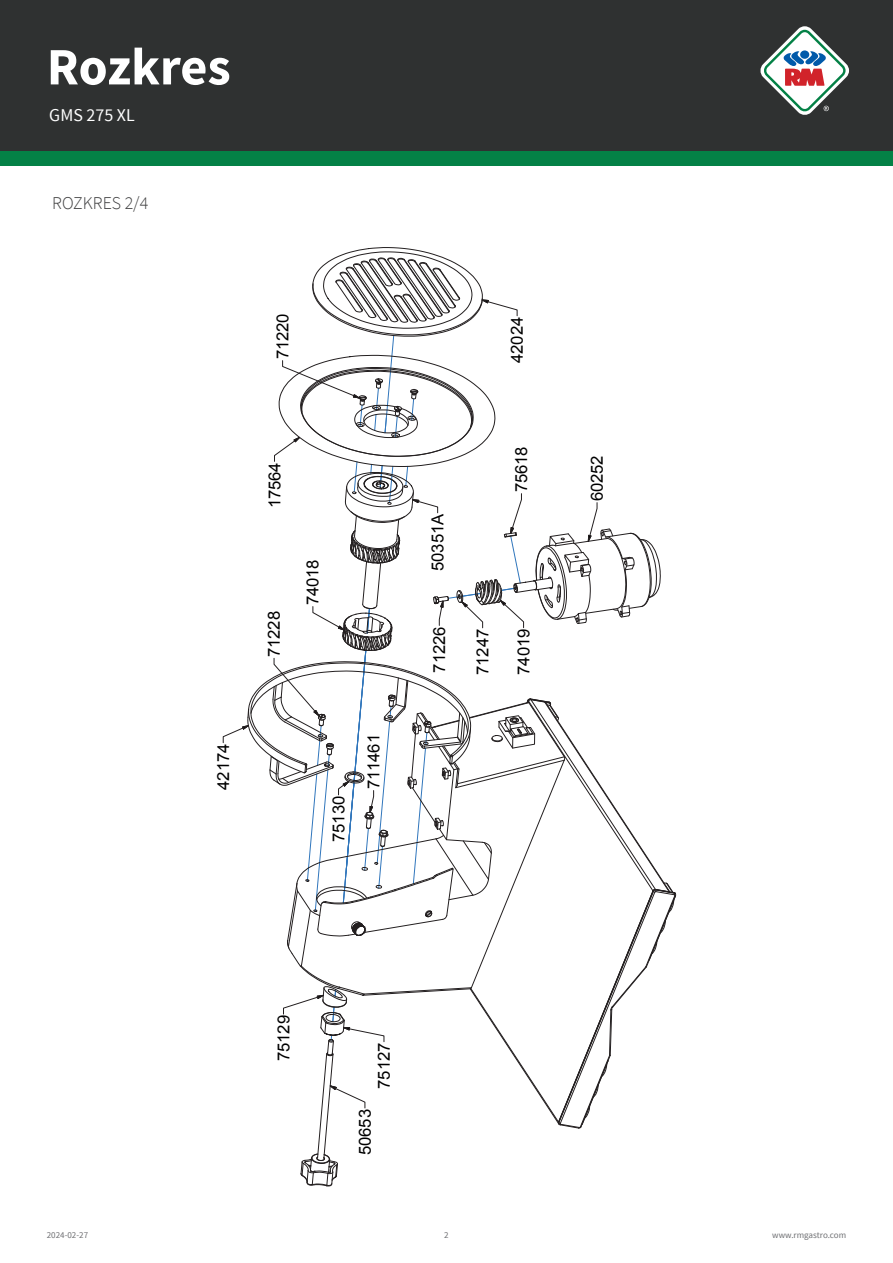
<style>
.page{position:relative;width:893px;height:1263px;background:#fff}
.page>*{position:absolute;margin:0;border:0;box-sizing:border-box;transform-origin:0 0}
.t1{font:700 52.5px "Source Sans Pro";letter-spacing:-.005em;color:#fff}
.t2{font:300 18px "Source Sans Pro";color:#3e3e3f}
.t3{font:18px "Source Sans Pro";color:#fff}
.t4{font:16.65px "Arial";letter-spacing:-.01em;color:#000001}
.t5{font:9px "Source Sans Pro";color:#6f7073}
</style>
<div class="page">
<div style="left:0;top:0;width:893px;height:166px;background:#048146"></div>
<div style="left:0;top:0;width:893px;height:151px;background:#2f3131"></div>
<svg style="left:760px;top:26px;width:89px;height:89px"></svg>
<svg style="left:223px;top:247px;width:454px;height:940px"></svg>
<h1 class="t1" style="left:47px;top:33px;width:185px">Rozkres</h1>
<p class="t3" style="left:49px;top:104px;width:87px">GMS 275 XL</p>
<p class="t2" style="left:52px;top:193px;width:98px">ROZKRES 2/4</p>
<p class="t4" style="left:212px;top:790px;width:48px;rotate:-90deg">42174</p>
<p class="t4" style="left:272px;top:359px;width:48px;rotate:-90deg">71220</p>
<p class="t4" style="left:506px;top:363px;width:48px;rotate:-90deg">42024</p>
<p class="t4" style="left:264px;top:508px;width:48px;rotate:-90deg">17564</p>
<p class="t4" style="left:263px;top:657px;width:48px;rotate:-90deg">71228</p>
<p class="t4" style="left:302px;top:605px;width:48px;rotate:-90deg">74018</p>
<p class="t4" style="left:328px;top:842px;width:48px;rotate:-90deg">75130</p>
<p class="t4" style="left:363px;top:789px;width:57px;rotate:-90deg">711461</p>
<p class="t4" style="left:427px;top:571px;width:59px;rotate:-90deg">50351A</p>
<p class="t4" style="left:428px;top:672px;width:48px;rotate:-90deg">71226</p>
<p class="t4" style="left:511px;top:492px;width:48px;rotate:-90deg">75618</p>
<p class="t4" style="left:472px;top:675px;width:48px;rotate:-90deg">71247</p>
<p class="t4" style="left:513px;top:675px;width:48px;rotate:-90deg">74019</p>
<p class="t4" style="left:586px;top:501px;width:48px;rotate:-90deg">60252</p>
<p class="t5" style="left:47px;top:1229px;width:43px">2024-02-27</p>
<p class="t4" style="left:273px;top:1061px;width:47px;rotate:-90deg">75129</p>
<p class="t4" style="left:373px;top:1089px;width:48px;rotate:-90deg">75127</p>
<p class="t4" style="left:354px;top:1155px;width:48px;rotate:-90deg">50653</p>
<p class="t5" style="left:444px;top:1229px;width:6px">2</p>
<p class="t5" style="left:772px;top:1229px;width:75px">www.rmgastro.com</p>
</div>
